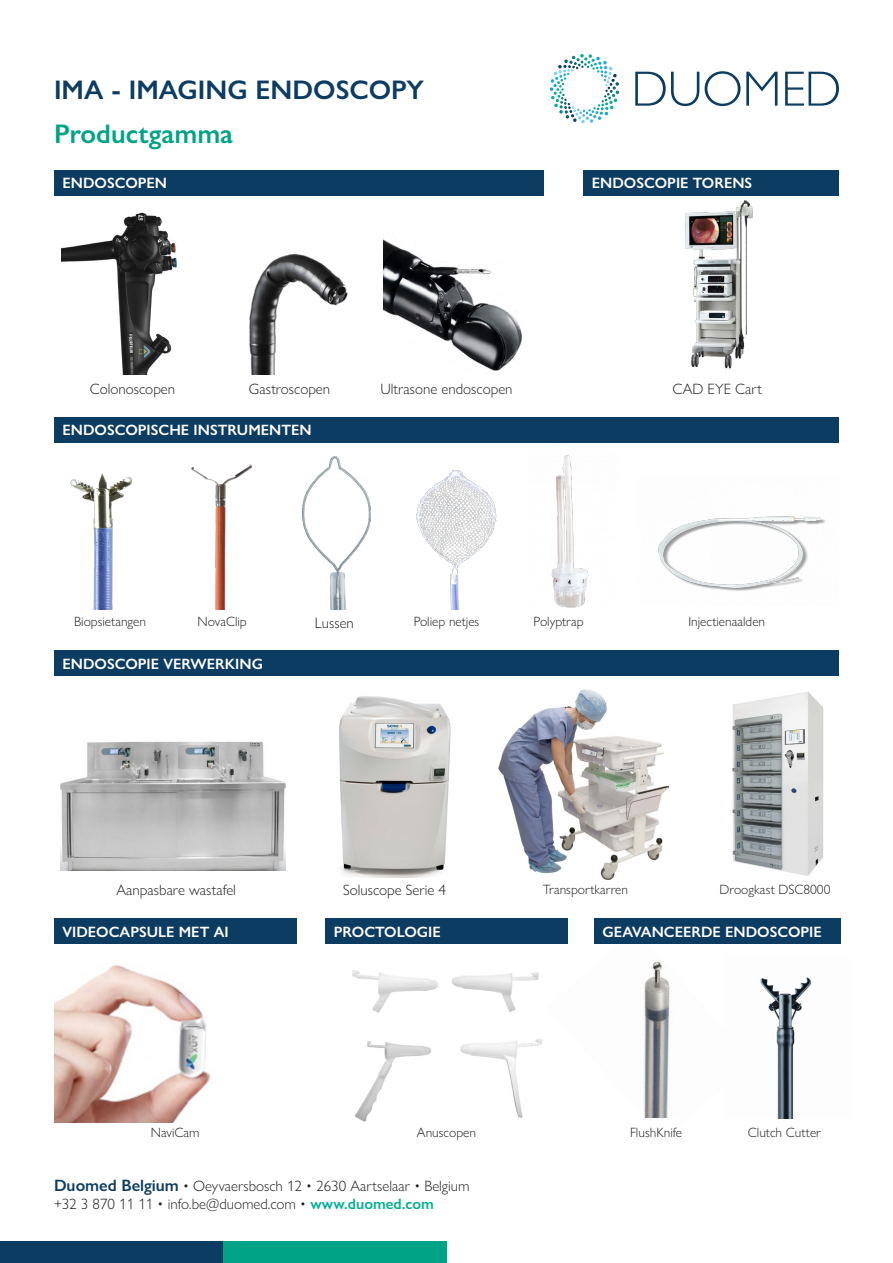
<style>
.page{position:relative;width:893px;height:1263px;background:#fff}
.page>*{position:absolute;margin:0;border:0;box-sizing:border-box;transform-origin:0 0}
.t1{font:600 27px "Gill Sans Nova";color:#0d3c63}
.t2{font:600 27px "Gill Sans Nova";color:#00a385}
.t3{font:300 15px "Gill Sans Nova";color:#231f20}
.t4{font:600 15px "Gill Sans Nova";color:#fff}
.t5{font:300 13.5px "Gill Sans Nova";color:#231f20}
.s1{font-weight:600;font-size:16.5px;color:#0d3c63}
.s2{font-weight:600;color:#01af8f}
</style>
<div class="page">
<img style="left:54px;top:965px;width:157px;height:158px">
<img style="left:352px;top:970px;width:190px;height:152px">
<img style="left:61px;top:741px;width:225px;height:130px">
<img style="left:732px;top:692px;width:92px;height:184px">
<img style="left:498px;top:690px;width:170px;height:189px">
<img style="left:339px;top:696px;width:112px;height:181px">
<img style="left:685px;top:200px;width:68px;height:169px">
<img style="left:62px;top:212px;width:116px;height:162px">
<img style="left:249px;top:253px;width:99px;height:121px">
<div style="left:59px;top:277px;width:44px;height:98px;background:#fff"></div>
<img style="left:383px;top:239px;width:139px;height:132px">
<img style="left:191px;top:464px;width:61px;height:145px">
<img style="left:70px;top:473px;width:63px;height:136px">
<img style="left:303px;top:457px;width:68px;height:152px">
<img style="left:416px;top:469px;width:81px;height:140px">
<img style="left:527px;top:442px;width:89px;height:166px">
<img style="left:644px;top:961px;width:26px;height:157px">
<img style="left:760px;top:977px;width:52px;height:141px">
<img style="left:658px;top:516px;width:168px;height:75px">
<svg style="left:550px;top:54px;width:69px;height:69px"></svg>
<svg style="left:635px;top:71px;width:204px;height:35px"></svg>
<div style="left:54px;top:651px;width:785px;height:25px;background:#0d3c63"></div>
<div style="left:54px;top:170px;width:489px;height:26px;background:#0d3c63"></div>
<div style="left:583px;top:170px;width:255px;height:26px;background:#0d3c63"></div>
<div style="left:54px;top:417px;width:785px;height:25px;background:#0d3c63"></div>
<div style="left:54px;top:918px;width:242px;height:26px;background:#0d3c63"></div>
<div style="left:325px;top:918px;width:243px;height:26px;background:#0d3c63"></div>
<div style="left:594px;top:918px;width:246px;height:26px;background:#0d3c63"></div>
<div style="left:0;top:1242px;width:223px;height:21px;background:#0d3c63"></div>
<div style="left:223px;top:1242px;width:223px;height:21px;background:#00a385"></div>
<p class="t1" style="left:54px;top:73px;width:372px">IMA - IMAGING ENDOSCOPY</p>
<p class="t2" style="left:54px;top:117px;width:180px">Productgamma</p>
<p class="t4" style="left:63px;top:174px;width:106px">ENDOSCOPEN</p>
<p class="t4" style="left:592px;top:174px;width:162px">ENDOSCOPIE TORENS</p>
<p class="t3" style="left:90px;top:379px;width:87px">Colonoscopen</p>
<p class="t3" style="left:249px;top:379px;width:83px">Gastroscopen</p>
<p class="t3" style="left:380px;top:379px;width:134px">Ultrasone endoscopen</p>
<p class="t4" style="left:63px;top:421px;width:251px">ENDOSCOPISCHE INSTRUMENTEN</p>
<p class="t3" style="left:672px;top:379px;width:91px">CAD EYE Cart</p>
<p class="t5" style="left:198px;top:614px;width:51px">NovaClip</p>
<p class="t5" style="left:74px;top:614px;width:73px">Biopsietangen</p>
<p class="t3" style="left:315px;top:613px;width:41px">Lussen</p>
<p class="t5" style="left:414px;top:614px;width:67px">Poliep netjes</p>
<p class="t5" style="left:534px;top:614px;width:51px">Polyptrap</p>
<p class="t5" style="left:688px;top:614px;width:78px">Injectienaalden</p>
<p class="t4" style="left:63px;top:654px;width:202px">ENDOSCOPIE VERWERKING</p>
<p class="t3" style="left:116px;top:881px;width:121px">Aanpasbare wastafel</p>
<p class="t3" style="left:343px;top:881px;width:104px">Soluscope Serie 4</p>
<p class="t5" style="left:543px;top:881px;width:87px">Transportkarren</p>
<p class="t5" style="left:720px;top:881px;width:112px">Droogkast DSC8000</p>
<p class="t4" style="left:63px;top:922px;width:168px">VIDEOCAPSULE MET AI</p>
<p class="t4" style="left:334px;top:922px;width:108px">PROCTOLOGIE</p>
<p class="t4" style="left:602px;top:922px;width:221px">GEAVANCEERDE ENDOSCOPIE</p>
<p class="t5" style="left:151px;top:1124px;width:50px">NaviCam</p>
<p class="t5" style="left:417px;top:1124px;width:61px">Anuscopen</p>
<p class="t3" style="left:54px;top:1177px;width:417px"><span class="s1">Duomed Belgium</span> • Oeyvaersbosch 12 • 2630 Aartselaar • Belgium</p>
<p class="t3" style="left:54px;top:1195px;width:381px">+32 3 870 11 11 • info.be@duomed.com • <span class="s2">www.duomed.com</span></p>
<p class="t5" style="left:630px;top:1124px;width:54px">FlushKnife</p>
<p class="t5" style="left:748px;top:1124px;width:75px">Clutch Cutter</p>
</div>
